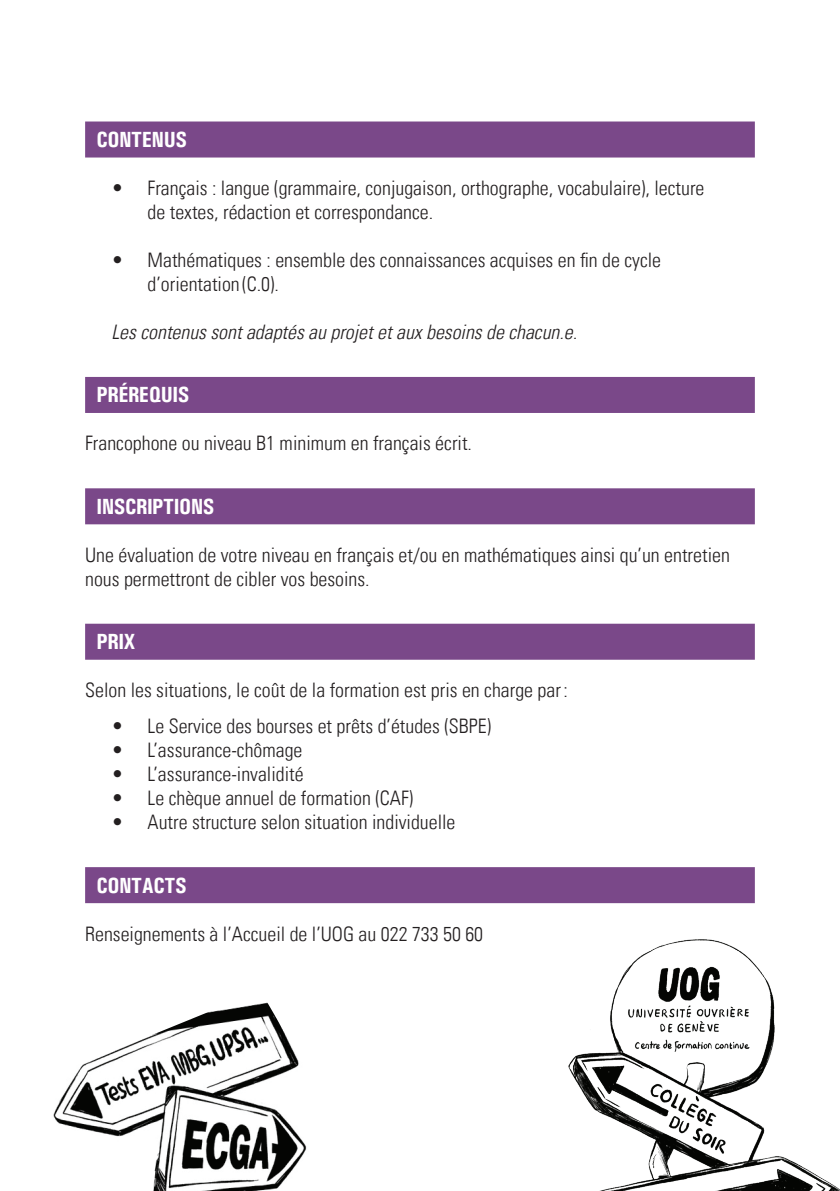
<style>
.page{position:relative;width:840px;height:1191px;background:#fff}
.page>*{position:absolute;margin:0;border:0;box-sizing:border-box;transform-origin:0 0}
.t1{font:700 condensed 22px "Univers";letter-spacing:-.02em;color:#fff}
.t2{font:300 condensed 20px/24px "Univers LT";color:#231f20}
.t3{font:italic 300 condensed 20px "Univers LT";color:#231f20}
</style>
<div class="page">
<div style="left:85px;top:121px;width:669px;height:36px;background:#7a4889"></div>
<div style="left:85px;top:377px;width:669px;height:36px;background:#7a4889"></div>
<div style="left:85px;top:488px;width:669px;height:36px;background:#7a4889"></div>
<div style="left:85px;top:623px;width:669px;height:36px;background:#7a4889"></div>
<div style="left:85px;top:867px;width:669px;height:36px;background:#7a4889"></div>
<img style="left:53px;top:1002px;width:254px;height:189px">
<img style="left:568px;top:939px;width:271px;height:252px">
<p class="t1" style="left:96px;top:126px;width:92px">CONTENUS</p>
<p class="t2" style="left:147px;top:176px;width:558px;text-indent:-36px">• Français : langue (grammaire, conjugaison, orthographe, vocabulaire), lecture de textes, rédaction et correspondance.</p>
<p class="t2" style="left:147px;top:248px;width:515px;text-indent:-36px">• Mathématiques : ensemble des connaissances acquises en fin de cycle d’orientation (C.0).</p>
<p class="t3" style="left:111px;top:320px;width:467px">Les contenus sont adaptés au projet et aux besoins de chacun.e.</p>
<p class="t1" style="left:96px;top:381px;width:95px">PRÉREQUIS</p>
<p class="t2" style="left:85px;top:431px;width:388px">Francophone ou niveau B1 minimum en français écrit.</p>
<p class="t1" style="left:96px;top:493px;width:120px">INSCRIPTIONS</p>
<p class="t2" style="left:85px;top:543px;width:646px">Une évaluation de votre niveau en français et/ou en mathématiques ainsi qu’un entretien nous permettront de cibler vos besoins.</p>
<p class="t1" style="left:96px;top:628px;width:41px">PRIX</p>
<p class="t2" style="left:85px;top:678px;width:484px">Selon les situations, le coût de la formation est pris en charge par:</p>
<p class="t2" style="left:111px;top:714px;width:381px">• Le Service des bourses et prêts d’études (SBPE)</p>
<p class="t2" style="left:111px;top:738px;width:192px">• L’assurance-chômage</p>
<p class="t2" style="left:111px;top:762px;width:193px">• L’assurance-invalidité</p>
<p class="t2" style="left:111px;top:786px;width:303px">• Le chèque annuel de formation (CAF)</p>
<p class="t2" style="left:111px;top:810px;width:345px">• Autre structure selon situation individuelle</p>
<p class="t1" style="left:96px;top:871px;width:92px">CONTACTS</p>
<p class="t2" style="left:85px;top:921px;width:399px">Renseignements à l’Accueil de l’UOG au 022 733 50 60</p>
</div>
